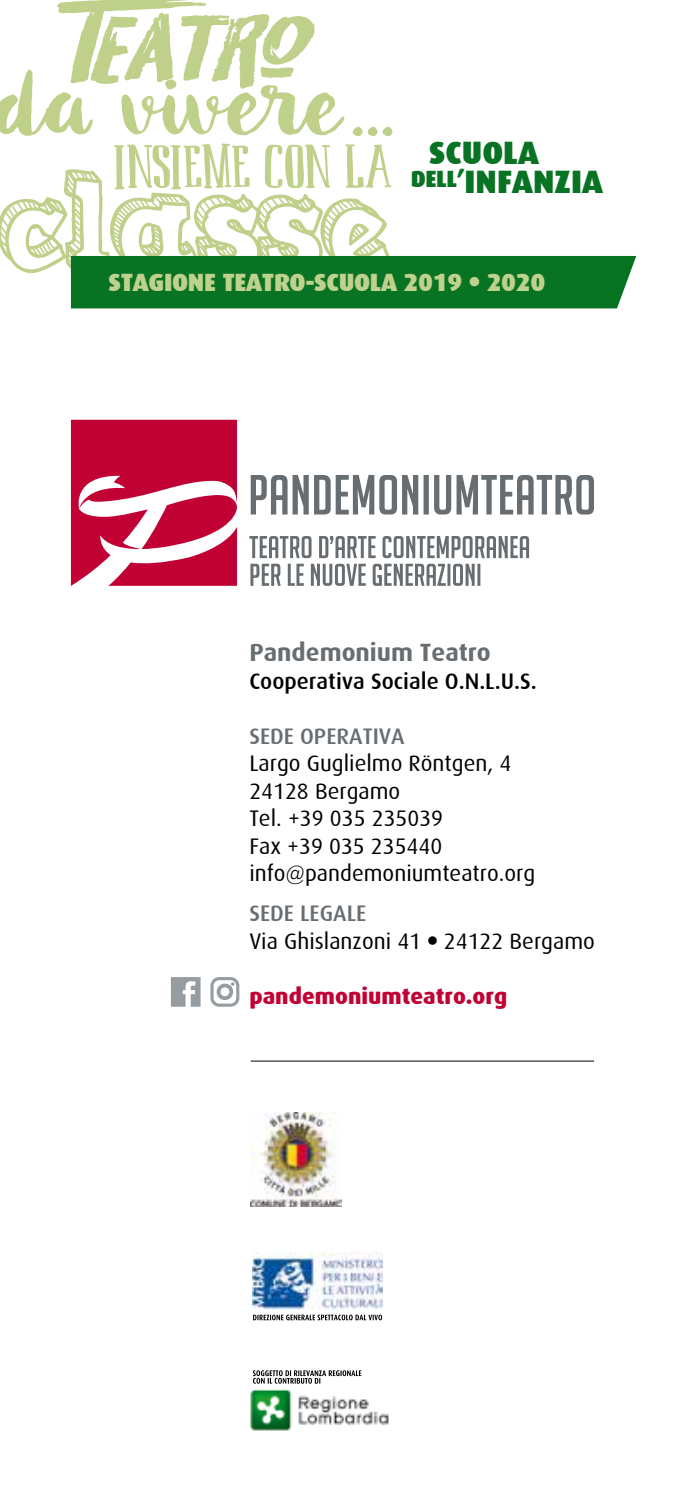
<style>
.page{position:relative;width:695px;height:1489px;background:#fff}
.page>*{position:absolute;margin:0;border:0;box-sizing:border-box;transform-origin:0 0}
.t1{font:900 32.5px/28.2px "Dax";color:#087323}
.t2{font:900 25px "Dax";letter-spacing:-.015em;color:#bed18d}
.t3{font:700 25px "Dax";color:#676d71}
.t4{font:22.5px/27.5px "Dax";color:#000}
.t5{font:500 22.5px "Dax";color:#000}
.t6{font:800 22.5px "Dax";color:#c10033}
.t7{font:500 22.5px "Dax";color:#676d71}
.s1{font-weight:500;color:#676d71}
.s2{font-weight:900}
</style>
<div class="page">
<svg style="left:249px;top:536px;width:280px;height:50px"></svg>
<svg style="left:251px;top:475px;width:343px;height:39px"></svg>
<svg style="left:71px;top:420px;width:166px;height:166px"></svg>
<svg style="left:171px;top:977px;width:29px;height:29px"></svg>
<svg style="left:210px;top:977px;width:29px;height:29px"></svg>
<hr style="left:251px;top:1060px;width:343px;height:1px;background:#000">
<img style="left:251px;top:1112px;width:90px;height:94px">
<svg style="left:253px;top:1314px;width:129px;height:6px"></svg>
<img style="left:252px;top:1252px;width:130px;height:58px">
<img style="left:250px;top:1389px;width:139px;height:42px">
<div style="left:292px;top:1425px;width:46px;height:15px;background:#fff"></div>
<svg style="left:253px;top:1370px;width:108px;height:13px"></svg>
<svg style="left:0;top:0;width:392px;height:136px"></svg>
<svg style="left:0;top:143px;width:636px;height:165px"></svg>
<h1 class="t1" style="left:410px;top:139px;width:193px;text-indent:18px">SCUOLA<br><sup>DELL’</sup>INFANZIA</h1>
<p class="t2" style="left:108px;top:268px;width:438px">STAGIONE TEATRO-SCUOLA 2019 • 2020</p>
<p class="t3" style="left:249px;top:638px;width:243px">Pandemonium Teatro</p>
<p class="t5" style="left:249px;top:668px;width:289px">Cooperativa Sociale O.N.L.U.S.</p>
<p class="t7" style="left:249px;top:723px;width:157px">SEDE OPERATIVA</p>
<p class="t4" style="left:249px;top:750px;width:287px">Largo Guglielmo Röntgen, 4<br>24128 Bergamo<br>Tel. +39 035 235039<br>Fax +39 035 235440 info@pandemoniumteatro.org</p>
<p class="t4" style="left:249px;top:900px;width:347px"><span class="s1">SEDE LEGALE<br></span>Via Ghislanzoni 41 <span class="s2">•</span> 24122 Bergamo</p>
<p class="t6" style="left:249px;top:983px;width:259px">pandemoniumteatro.org</p>
</div>
